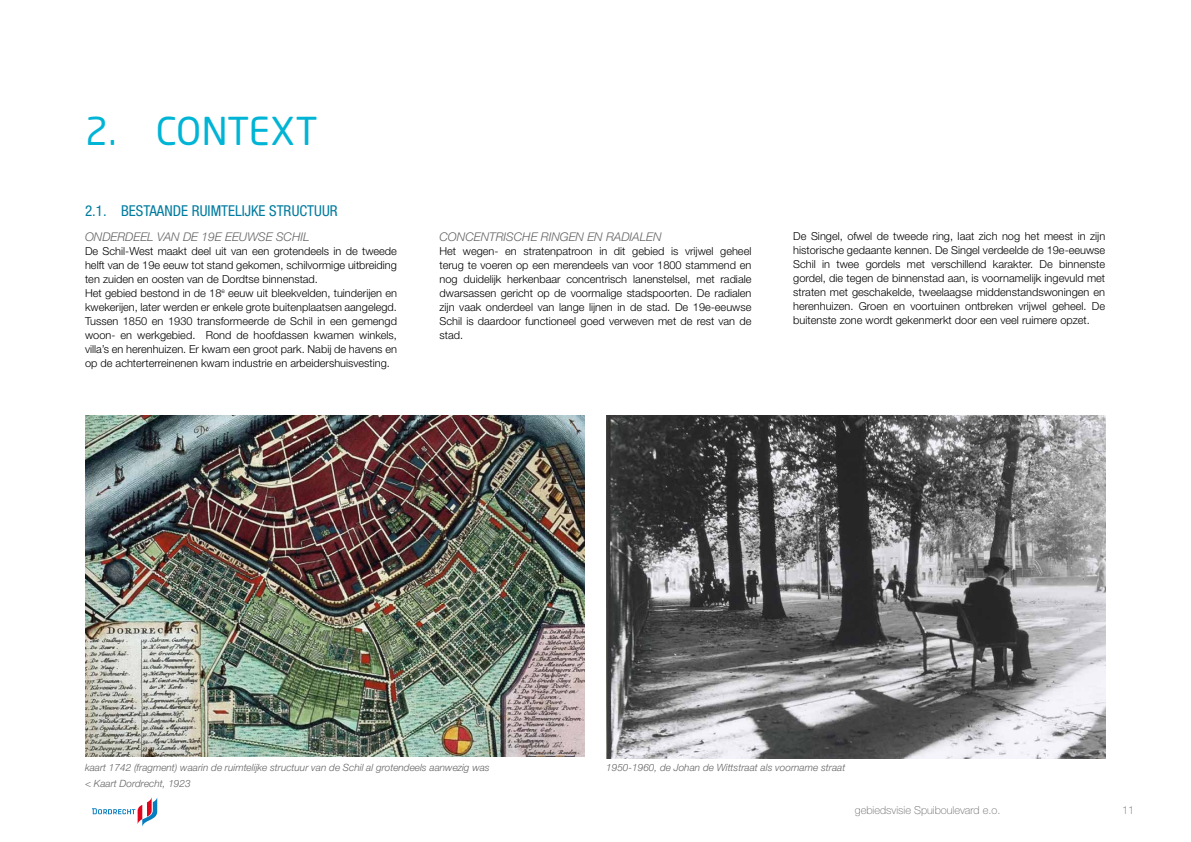
<style>
.page{position:relative;width:1191px;height:842px;background:#fff}
.page>*{position:absolute;margin:0;border:0;box-sizing:border-box;transform-origin:0 0}
.t1{font:38px "Neo Sans Pro";color:#00b4d5}
.t2{font:condensed 15px "Helvetica Neue LT Pro";color:#007b9f}
.t3{font:italic 300 12px "Helvetica Neue LT Pro";color:#646363}
.t4{font:300 11px/14px "Helvetica Neue LT Pro";color:#000;text-align:justify}
.t5{font:100 11px "Helvetica Neue LT Pro";color:#646363}
.t6{font:italic 300 10px "Helvetica Neue LT Pro";color:#646363}
</style>
<div class="page">
<svg style="left:92px;top:797px;width:65px;height:29px"></svg>
<img style="left:85px;top:415px;width:499px;height:342px">
<img style="left:606px;top:415px;width:499px;height:343px">
<h1 class="t1" style="left:85px;top:107px;width:234px">2. CONTEXT</h1>
<h2 class="t2" style="left:85px;top:202px;width:254px">2.1. BESTAANDE RUIMTELIJKE STRUCTUUR</h2>
<p class="t3" style="left:85px;top:229px;width:226px">ONDERDEEL VAN DE 19E EEUWSE SCHIL</p>
<p class="t4" style="left:85px;top:244px;width:313px;text-align:left">De Schil-West maakt deel uit van een grotendeels in de tweede helft van de 19e eeuw tot stand gekomen, schilvormige uitbreiding ten zuiden en oosten van de Dordtse binnenstad.<br>Het gebied bestond in de 18<sup>e</sup> eeuw uit bleekvelden, tuinderijen en kwekerijen, later werden er enkele grote buitenplaatsen aangelegd.<br>Tussen 1850 en 1930 transformeerde de Schil in een gemengd woon- en werkgebied. Rond de hoofdassen kwamen winkels, villa’s en herenhuizen. Er kwam een groot park. Nabij de havens en op de achterterreinenen kwam industrie en arbeidershuisvesting.</p>
<p class="t3" style="left:439px;top:229px;width:224px">CONCENTRISCHE RINGEN EN RADIALEN</p>
<p class="t4" style="left:439px;top:244px;width:313px">Het wegen- en stratenpatroon in dit gebied is vrijwel geheel terug te voeren op een merendeels van voor 1800 stammend en nog duidelijk herkenbaar concentrisch lanenstelsel, met radiale dwarsassen gericht op de voormalige stadspoorten. De radialen zijn vaak onderdeel van lange lijnen in de stad. De 19e-eeuwse Schil is daardoor functioneel goed verweven met de rest van de stad.</p>
<p class="t4" style="left:793px;top:229px;width:313px">De Singel, ofwel de tweede ring, laat zich nog het meest in zijn historische gedaante kennen. De Singel verdeelde de 19e-eeuwse Schil in twee gordels met verschillend karakter. De binnenste gordel, die tegen de binnenstad aan, is voornamelijk ingevuld met straten met geschakelde, tweelaagse middenstandswoningen en herenhuizen. Groen en voortuinen ontbreken vrijwel geheel. De buitenste zone wordt gekenmerkt door een veel ruimere opzet.</p>
<p class="t6" style="left:85px;top:761px;width:406px">kaart 1742 (fragment) waarin de ruimtelijke structuur van de Schil al grotendeels aanwezig was</p>
<p class="t6" style="left:85px;top:778px;width:107px">&lt; Kaart Dordrecht, 1923</p>
<p class="t6" style="left:606px;top:761px;width:241px">1950-1960, de Johan de Wittstraat als voorname straat</p>
<p class="t5" style="left:855px;top:803px;width:147px">gebiedsvisie Spuiboulevard e.o.</p>
<p class="t5" style="left:1122px;top:803px;width:14px">11</p>
</div>
